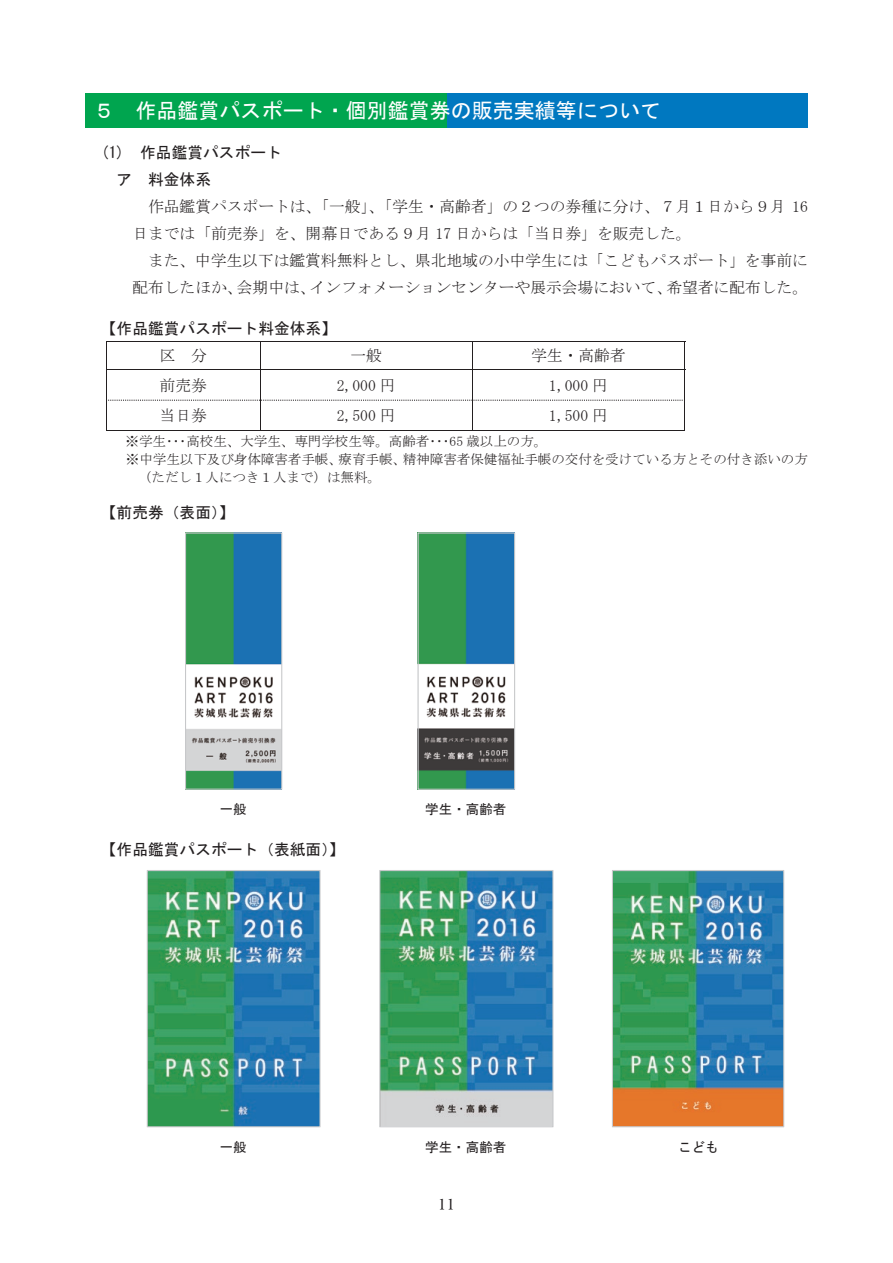
<style>
.page{position:relative;width:893px;height:1263px;background:#fff}
.page>*{position:absolute;margin:0;border:0;box-sizing:border-box;transform-origin:0 0}
.t1{font:21px "MS Gothic";color:#fff}
.t2{font:15.75px/27px "MS Mincho";color:#231f20}
.t3{font:15.75px "MS Gothic";color:#231f20}
.t4{font:14.85px "Hira Min Pro W3";color:#231f20}
.t5{font:13.5px/18px "MS Mincho";color:#231f20}
.t6{font:13.5px "MS Gothic";color:#231f20}
</style>
<div class="page">
<hr style="left:106px;top:399px;width:1px;height:32px;background:#231f20">
<hr style="left:106px;top:430px;width:154px;height:1px;background:#231f20">
<hr style="left:260px;top:399px;width:1px;height:32px;background:#231f20">
<hr style="left:260px;top:430px;width:212px;height:1px;background:#231f20">
<hr style="left:472px;top:399px;width:1px;height:32px;background:#231f20">
<hr style="left:473px;top:430px;width:211px;height:1px;background:#231f20">
<hr style="left:684px;top:399px;width:1px;height:32px;background:#231f20">
<svg style="left:185px;top:532px;width:97px;height:258px"></svg>
<svg style="left:417px;top:532px;width:98px;height:258px"></svg>
<svg style="left:147px;top:870px;width:174px;height:257px"></svg>
<svg style="left:379px;top:870px;width:174px;height:257px"></svg>
<svg style="left:612px;top:870px;width:172px;height:257px"></svg>
<div style="left:446px;top:93px;width:362px;height:34px;background:#0078c0"></div>
<div style="left:85px;top:93px;width:361px;height:34px;background:#00a54f"></div>
<svg style="left:106px;top:341px;width:579px;height:60px"></svg>
<h1 class="t1" style="left:94px;top:100px;width:23px">５</h1>
<p class="t3" style="left:101px;top:145px;width:25px">)1(</p>
<h1 class="t1" style="left:136px;top:100px;width:527px">作品鑑賞パスポート・個別鑑賞券の販売実績等について</h1>
<p class="t3" style="left:140px;top:145px;width:143px">作品鑑賞パスポート</p>
<p class="t3" style="left:117px;top:172px;width:17px">ア</p>
<p class="t3" style="left:148px;top:172px;width:64px">料金体系</p>
<p class="t2" style="left:132px;top:193px;width:677px;text-indent:16px">作品鑑賞パスポートは、「一般」、「学生・高齢者」の２つの券種に分け、７月１日から９月 16日までは「前売券」を、開幕日である９月 17 日からは「当日券」を販売した。</p>
<p class="t2" style="left:148px;top:247px;width:661px;text-align:right">また、中学生以下は鑑賞料無料とし、県北地域の小中学生には「こどもパスポート」を事前に希望者に配布した。</p>
<p class="t2" style="left:310px;top:274px;width:364px">インフォメーションセンターや展示会場において、</p>
<p class="t2" style="left:237px;top:274px;width:80px">会期中は、</p>
<p class="t2" style="left:132px;top:274px;width:112px">配布したほか、</p>
<p class="t3" style="left:101px;top:320px;width:238px">【作品鑑賞パスポート料金体系【</p>
<p class="t2" style="left:160px;top:342px;width:17px">区</p>
<p class="t2" style="left:191px;top:342px;width:17px">分</p>
<p class="t2" style="left:350px;top:342px;width:33px">一般</p>
<p class="t2" style="left:531px;top:342px;width:96px">学生・高齢者</p>
<p class="t2" style="left:160px;top:371px;width:49px">前売券</p>
<p class="t2" style="left:337px;top:371px;width:61px">2,000 円</p>
<p class="t2" style="left:549px;top:371px;width:61px">1,000 円</p>
<p class="t2" style="left:160px;top:402px;width:49px">当日券</p>
<p class="t5" style="left:403px;top:432px;width:406px;text-indent:-277px">※学生･･･高校生、大学生、専門学校生等。高齢者･･･65 歳以上の方。<br>精神障害者保健福祉手帳の交付を受けている方とその付き添いの方</p>
<p class="t2" style="left:337px;top:402px;width:61px">2,500 円</p>
<p class="t2" style="left:549px;top:402px;width:61px">1,500 円</p>
<p class="t5" style="left:138px;top:450px;width:244px;text-indent:-12px">※中学生以下及び身体障害者手帳、<br>（ただし１人につき１人まで）は無料。</p>
<p class="t3" style="left:101px;top:504px;width:135px">【前売券（表面【(</p>
<p class="t5" style="left:339px;top:450px;width:69px">療育手帳、</p>
<p class="t6" style="left:220px;top:802px;width:28px">一般</p>
<p class="t3" style="left:101px;top:842px;width:246px">【作品鑑賞パスポート（表紙面【(</p>
<p class="t6" style="left:425px;top:802px;width:82px">学生・高齢者</p>
<p class="t6" style="left:220px;top:1140px;width:28px">一般</p>
<p class="t6" style="left:425px;top:1140px;width:82px">学生・高齢者</p>
<p class="t4" style="left:438px;top:1192px;width:19px">11</p>
<p class="t6" style="left:678px;top:1140px;width:42px">こども</p>
</div>
